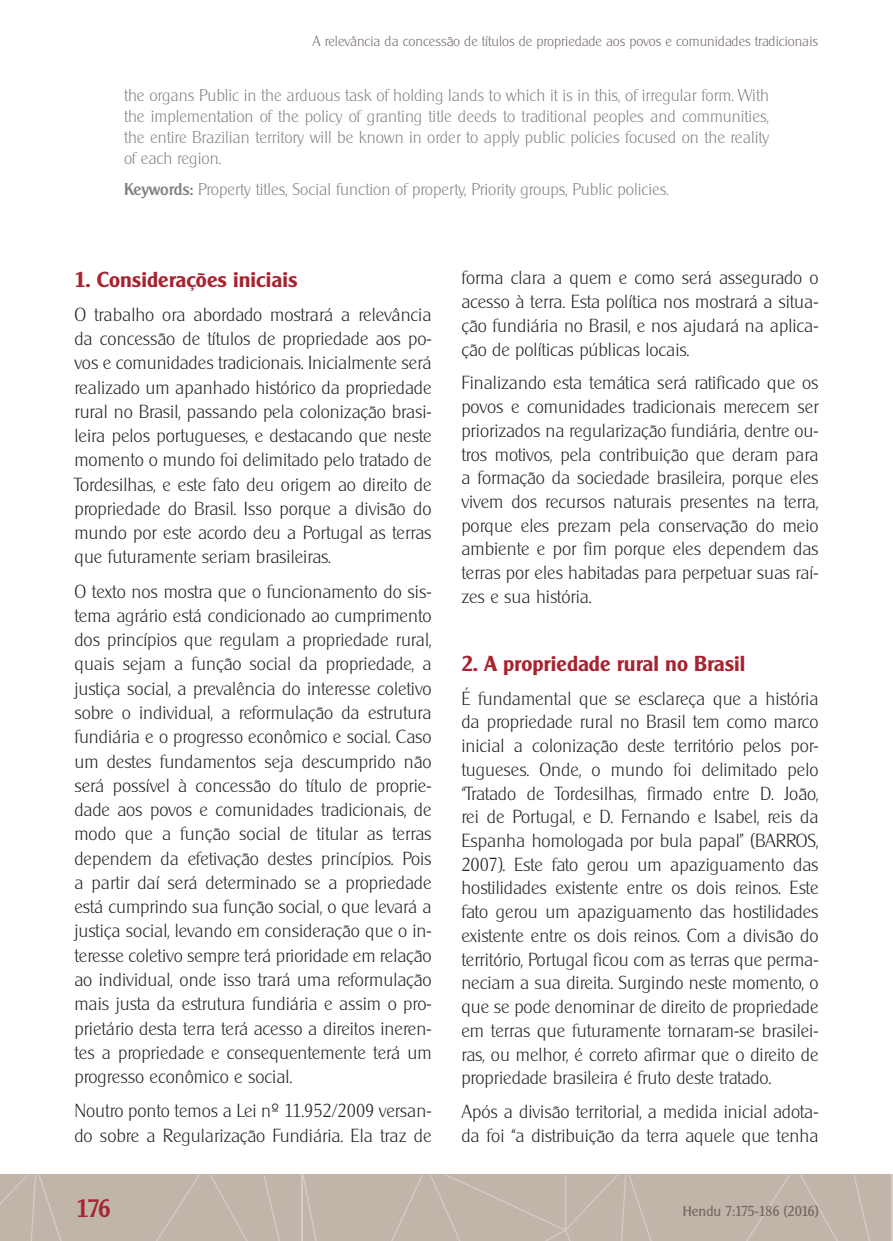
<style>
.page{position:relative;width:893px;height:1241px;background:#fff}
.page>*{position:absolute;margin:0;border:0;box-sizing:border-box;transform-origin:0 0}
.t1{font:500 24.5px "Cleargothic";color:#a7232f}
.t2{font:600 21px "Cleargothic";color:#a7232f}
.t3{font:200 18.38px/24.3px "Cleargothic";color:#231f20;text-align:justify}
.t4{font:200 16.62px/21px "Cleargothic";color:#808285;text-align:justify}
.t5{font:200 14px "Cleargothic";color:#716662}
.t6{font:14px "Cleargothic";color:#716662}
.s1{font-weight:500}
</style>
<div class="page">
<div style="left:0;top:1174px;width:893px;height:66px;background:#c1b5aa"></div>
<hr style="left:301px;top:1174px;width:1px;height:66px;background:#d4ccc5">
<svg style="left:263px;top:1175px;width:17px;height:65px"></svg>
<svg style="left:210px;top:1175px;width:37px;height:65px"></svg>
<svg style="left:157px;top:1175px;width:43px;height:65px"></svg>
<svg style="left:0;top:1175px;width:61px;height:65px"></svg>
<hr style="left:891px;top:1174px;width:1px;height:66px;background:#d4ccc5">
<svg style="left:853px;top:1175px;width:17px;height:65px"></svg>
<svg style="left:800px;top:1175px;width:37px;height:65px"></svg>
<svg style="left:747px;top:1175px;width:43px;height:65px"></svg>
<svg style="left:430px;top:1175px;width:221px;height:65px"></svg>
<svg style="left:392px;top:1175px;width:31px;height:65px"></svg>
<svg style="left:302px;top:1174px;width:15px;height:66px"></svg>
<p class="t5" style="left:313px;top:33px;width:507px">A relevância da concessão de títulos de propriedade aos povos e comunidades tradicionais</p>
<p class="t4" style="left:124px;top:85px;width:646px">the organs Public in the arduous task of holding lands to which it is in this, of irregular form. With the implementation of the policy of granting title deeds to traditional peoples and communities, the entire Brazilian territory will be known in order to apply public policies focused on the reality of each region.</p>
<p class="t4" style="left:124px;top:179px;width:546px"><span class="s1">Keywords:</span> Property titles, Social function of property, Priority groups, Public policies.</p>
<p class="t2" style="left:74px;top:266px;width:225px">1. Considerações iniciais</p>
<p class="t3" style="left:74px;top:302px;width:359px">O trabalho ora abordado mostrará a relevância da concessão de títulos de propriedade aos po&shy;vos e comunidades tradicionais. Inicialmente será realizado um apanhado histórico da propriedade rural no Brasil, passando pela colonização brasi&shy;leira pelos portugueses, e destacando que neste momento o mundo foi delimitado pelo tratado de Tordesilhas, e este fato deu origem ao direito de propriedade do Brasil. Isso porque a divisão do mundo por este acordo deu a Portugal as terras que futuramente seriam brasileiras.</p>
<p class="t3" style="left:74px;top:579px;width:359px">O texto nos mostra que o funcionamento do sis&shy;tema agrário está condicionado ao cumprimento dos princípios que regulam a propriedade rural, quais sejam a função social da propriedade, a justiça social, a prevalência do interesse coletivo sobre o individual, a reformulação da estrutura fundiária e o progresso econômico e social. Caso um destes fundamentos seja descumprido não será possível à concessão do título de proprie&shy;dade aos povos e comunidades tradicionais, de modo que a função social de titular as terras dependem da efetivação destes princípios. Pois a partir daí será determinado se a propriedade está cumprindo sua função social, o que levará a justiça social, levando em consideração que o in&shy;teresse coletivo sempre terá prioridade em relação ao individual, onde isso trará uma reformulação mais justa da estrutura fundiária e assim o pro&shy;prietário desta terra terá acesso a direitos ineren&shy;tes a propriedade e consequentemente terá um progresso econômico e social.</p>
<p class="t3" style="left:74px;top:1098px;width:359px">Noutro ponto temos a Lei nº 11.952/2009 versan&shy;do sobre a Regularização Fundiária. Ela traz de</p>
<p class="t3" style="left:461px;top:266px;width:359px;line-height:23.8px">forma clara a quem e como será assegurado o acesso à terra. Esta política nos mostrará a situa&shy;ção fundiária no Brasil, e nos ajudará na aplica&shy;ção de políticas públicas locais.</p>
<p class="t3" style="left:461px;top:371px;width:359px;line-height:23.8px">Finalizando esta temática será ratificado que os povos e comunidades tradicionais merecem ser priorizados na regularização fundiária, dentre ou&shy;tros motivos, pela contribuição que deram para a formação da sociedade brasileira, porque eles vivem dos recursos naturais presentes na terra, porque eles prezam pela conservação do meio ambiente e por fim porque eles dependem das terras por eles habitadas para perpetuar suas raí&shy;zes e sua história.</p>
<p class="t2" style="left:461px;top:650px;width:285px">2. A propriedade rural no Brasil</p>
<p class="t3" style="left:461px;top:686px;width:359px;line-height:23.8px">É fundamental que se esclareça que a história da propriedade rural no Brasil tem como marco inicial a colonização deste território pelos por&shy;tugueses. Onde, o mundo foi delimitado pelo “Tratado de Tordesilhas, firmado entre D. João, rei de Portugal, e D. Fernando e Isabel, reis da Espanha homologada por bula papal” (BARROS, 2007). Este fato gerou um apaziguamento das hostilidades existente entre os dois reinos. Este fato gerou um apaziguamento das hostilidades existente entre os dois reinos. Com a divisão do território, Portugal ficou com as terras que perma&shy;neciam a sua direita. Surgindo neste momento, o que se pode denominar de direito de propriedade em terras que futuramente tornaram-se brasilei&shy;ras, ou melhor, é correto afirmar que o direito de propriedade brasileira é fruto deste tratado.</p>
<p class="t3" style="left:461px;top:1099px;width:359px;line-height:23.8px">Após a divisão territorial, a medida inicial adota&shy;da foi “a distribuição da terra aquele que tenha</p>
<h1 class="t1" style="left:76px;top:1192px;width:37px">176</h1>
<p class="t6" style="left:683px;top:1202px;width:137px">Hendu 7:175-186 (2016)</p>
</div>
